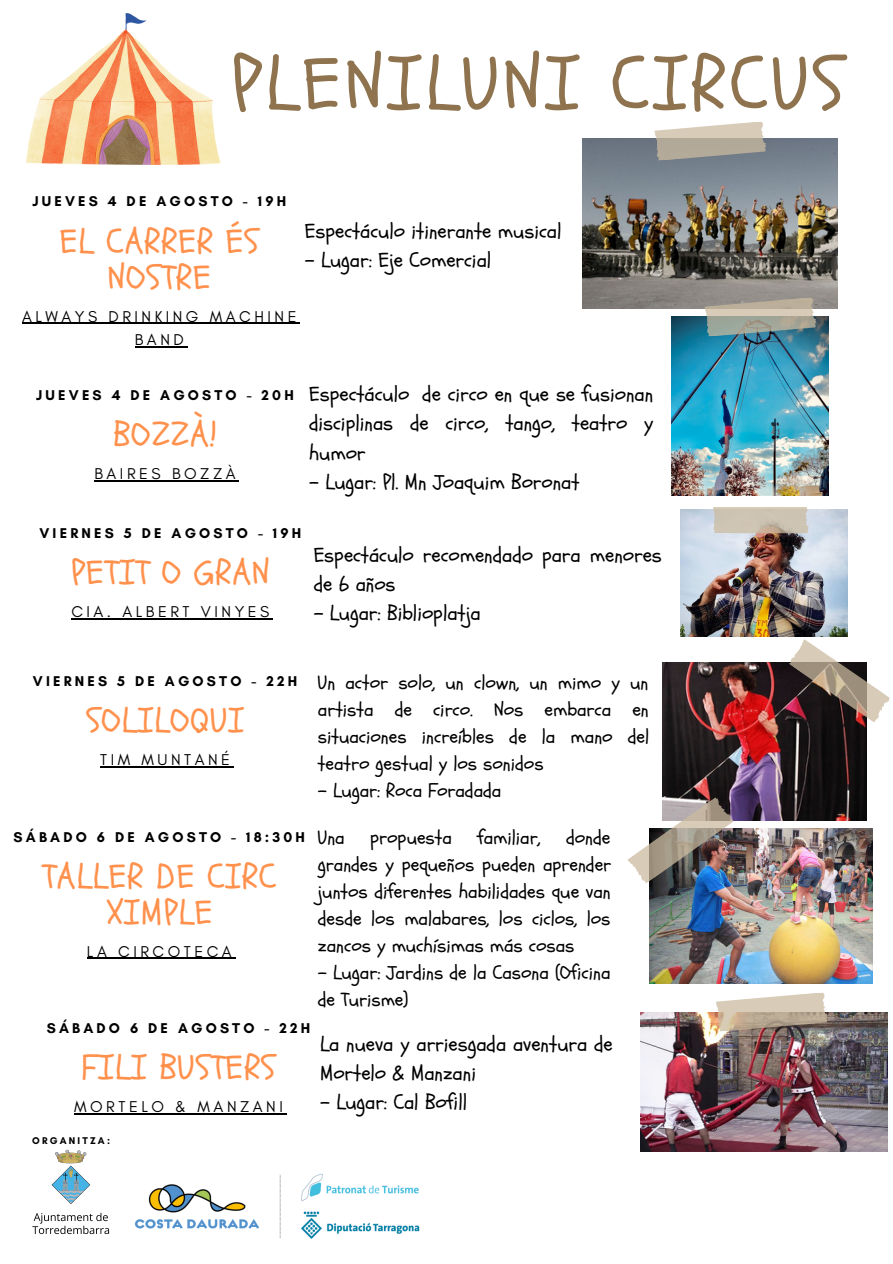
<style>
.page{position:relative;width:893px;height:1264px;background:#fff}
.page>*{position:absolute;margin:0;border:0;box-sizing:border-box;transform-origin:0 0}
.t1{font:75px "Schoolbell";letter-spacing:.065em;color:#8e734e}
.t2{font:34.5px/36px "Schoolbell";letter-spacing:.035em;color:#ff914d;text-align:center}
.t3{font:21px/29.2px "Schoolbell";color:#000}
.t4{font:19.5px/27px "Schoolbell";color:#000;text-align:justify}
.t5{font:15.9px/23.5px "Glacial Indifference";letter-spacing:.22em;color:#000;text-align:center}
.t6{font:700 14.4px "Glacial Indifference";letter-spacing:.22em;color:#000}
.t7{font:700 9.9px "Glacial Indifference";letter-spacing:.22em;color:#000}
</style>
<div class="page">
<img style="left:27px;top:14px;width:193px;height:150px">
<img style="left:583px;top:139px;width:254px;height:170px">
<img style="left:681px;top:509px;width:166px;height:127px">
<img style="left:662px;top:662px;width:204px;height:158px">
<img style="left:640px;top:1012px;width:247px;height:138px">
<img style="left:671px;top:317px;width:157px;height:178px">
<img style="left:649px;top:828px;width:223px;height:155px">
<svg style="left:653px;top:122px;width:113px;height:39px;background:#bcb6ab"></svg>
<svg style="left:704px;top:297px;width:112px;height:40px;background:#9da39a"></svg>
<svg style="left:711px;top:507px;width:98px;height:29px;background:#cabfb1"></svg>
<svg style="left:786px;top:636px;width:104px;height:89px"></svg>
<img style="left:627px;top:795px;width:109px;height:90px">
<svg style="left:715px;top:992px;width:113px;height:39px;background:#c8baa9"></svg>
<img style="left:32px;top:1149px;width:78px;height:86px">
<hr style="left:22px;top:323px;width:278px;height:1px;background:#000">
<hr style="left:135px;top:346px;width:52px;height:1px;background:#000">
<hr style="left:94px;top:480px;width:145px;height:1px;background:#000">
<hr style="left:71px;top:618px;width:202px;height:1px;background:#000">
<hr style="left:100px;top:766px;width:133px;height:1px;background:#000">
<hr style="left:87px;top:957px;width:148px;height:2px;background:#000">
<hr style="left:74px;top:1113px;width:212px;height:1px;background:#000">
<img style="left:134px;top:1173px;width:286px;height:66px">
<h1 class="t1" style="left:231px;top:34px;width:614px">PLENILUNI CIRCUS</h1>
<p class="t6" style="left:32px;top:193px;width:255px">JUEVES 4 DE AGOSTO - 19H</p>
<h2 class="t2" style="left:60px;top:224px;width:200px">EL CARRER ÉS<br>NOSTRE</h2>
<p class="t5" style="left:22px;top:304px;width:276px">ALWAYS DRINKING MACHINE<br>BAND</p>
<p class="t3" style="left:305px;top:216px;width:258px">Espectáculo itinerante musical</p>
<p class="t3" style="left:305px;top:246px;width:188px">- Lugar: Eje Comercial</p>
<p class="t6" style="left:36px;top:386px;width:259px">JUEVES 4 DE AGOSTO - 20H</p>
<h2 class="t2" style="left:113px;top:417px;width:105px">BOZZÀ!</h2>
<p class="t5" style="left:94px;top:462px;width:143px">BAIRES BOZZÀ</p>
<p class="t3" style="left:309px;top:380px;width:346px;text-align:justify">Espectáculo de circo en que se fusionan disciplinas de circo, tango, teatro y humor</p>
<p class="t3" style="left:309px;top:467px;width:272px">- Lugar: Pl. Mn Joaquim Boronat</p>
<p class="t6" style="left:39px;top:524px;width:263px">VIERNES 5 DE AGOSTO - 19H</p>
<h2 class="t2" style="left:71px;top:555px;width:200px">PETIT O GRAN</h2>
<p class="t5" style="left:71px;top:599px;width:199px">CIA. ALBERT VINYES</p>
<p class="t3" style="left:313px;top:540px;width:349px">Espectáculo recomendado para menores de 6 años</p>
<p class="t3" style="left:313px;top:599px;width:168px">- Lugar: Biblioplatja</p>
<p class="t4" style="left:318px;top:670px;width:333px">Un actor solo, un clown, un mimo y un artista de circo. Nos embarca en situaciones increíbles de la mano del teatro gestual y los sonidos</p>
<p class="t4" style="left:318px;top:777px;width:185px">- Lugar: Roca Foradada</p>
<p class="t4" style="left:318px;top:824px;width:28px">Una</p>
<p class="t4" style="left:370px;top:824px;width:83px">propuesta</p>
<p class="t4" style="left:477px;top:824px;width:65px">familiar,</p>
<p class="t6" style="left:33px;top:672px;width:266px">VIERNES 5 DE AGOSTO - 22H</p>
<h2 class="t2" style="left:86px;top:703px;width:159px">SOLILOQUI</h2>
<p class="t5" style="left:100px;top:747px;width:131px">TIM MUNTANÉ</p>
<p class="t6" style="left:14px;top:827px;width:293px">SÁBADO 6 DE AGOSTO - 18:30H</p>
<h2 class="t2" style="left:42px;top:859px;width:235px">TALLER DE CIRC<br>XIMPLE</h2>
<p class="t4" style="left:318px;top:824px;width:295px;text-indent:248px">donde grandes y pequeños pueden aprender juntos diferentes habilidades que van desde los malabares, los ciclos, los zancos y muchísimas más cosas</p>
<p class="t4" style="left:318px;top:959px;width:294px">- Lugar: Jardins de la Casona (Oficina de Turisme)</p>
<p class="t3" style="left:320px;top:1029px;width:294px">La nueva y arriesgada aventura de<br>Mortelo &amp; Manzani</p>
<p class="t3" style="left:320px;top:1088px;width:148px">- Lugar: Cal Bofill</p>
<p class="t5" style="left:87px;top:939px;width:146px">LA CIRCOTECA</p>
<p class="t6" style="left:47px;top:1019px;width:265px">SÁBADO 6 DE AGOSTO - 22H</p>
<h2 class="t2" style="left:82px;top:1050px;width:195px">FILI BUSTERS</h2>
<p class="t5" style="left:74px;top:1094px;width:210px">MORTELO &amp; MANZANI</p>
<p class="t7" style="left:32px;top:1134px;width:79px">ORGANITZA:</p>
</div>
